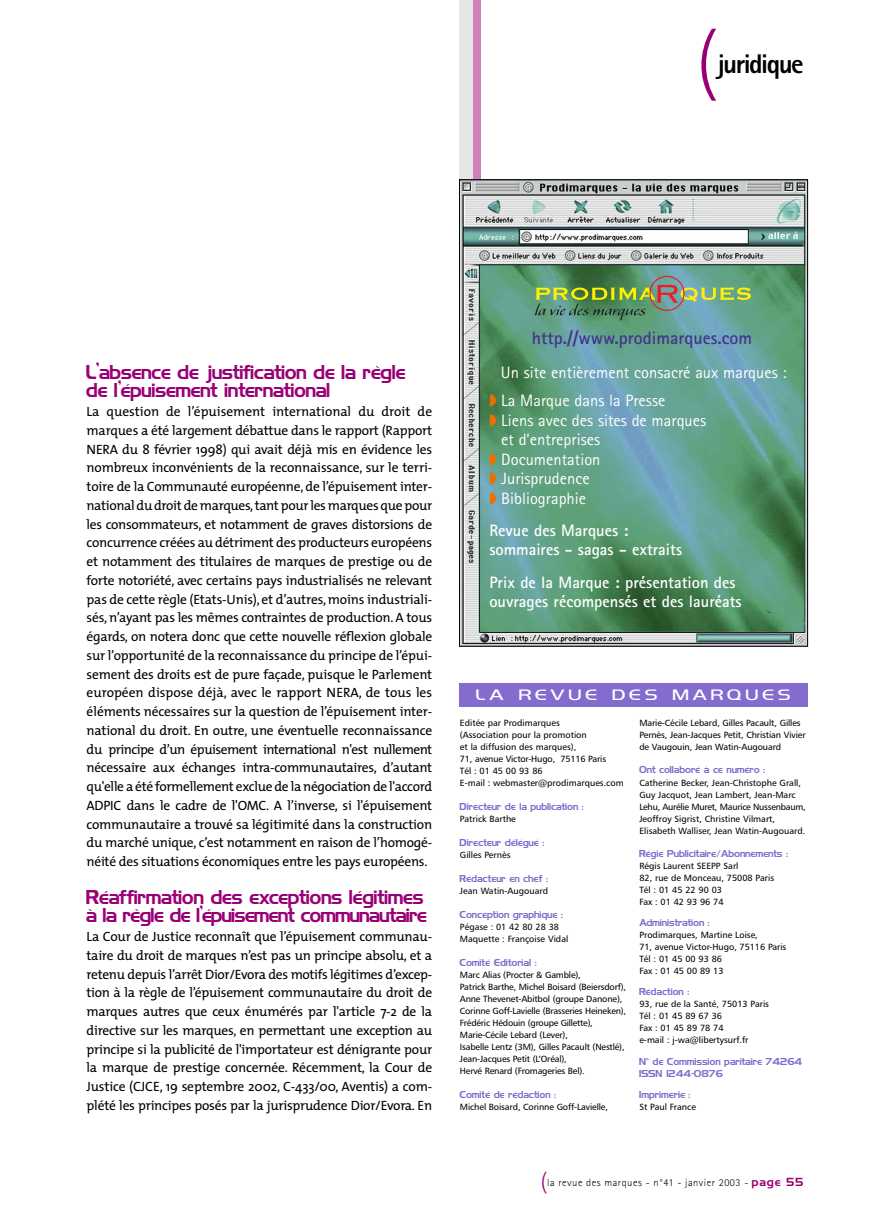
<style>
.page{position:relative;width:893px;height:1212px;background:#fff}
.page>*{position:absolute;margin:0;border:0;box-sizing:border-box;transform-origin:0 0}
.t1{font:300 75px "The Mix";color:#9a0076}
.t2{font:800 27px "Rotis Sans Serif";letter-spacing:-.055em;color:#000}
.t3{font:18px/18.8px "Hancock Park Laser";letter-spacing:-.04em;color:#9a0076}
.t4{font:18px/18.8px "Hancock Park Laser";letter-spacing:-.015em;color:#9a0076}
.t5{font:700 18px "Rotis Sans Serif";color:#44348c}
.t6{font:16.5px/28px "Rotis Sans Serif";color:#fff}
.t7{font:700 16.5px/19.5px "Rotis Sans Serif";color:#fff}
.t8{font:13.5px/18.8px "The Mix";letter-spacing:-.02em;color:#000;text-align:justify}
.t9{font:13.5px "Hancock Park Light Laser";letter-spacing:.19em;color:#fff;scale:1.3 1}
.t10{font:300 10.5px "Rotis Sans Serif";letter-spacing:.05em;color:#000}
.t11{font:9px/12px "Humanist 777 BT Roman B";letter-spacing:-.005em;color:#000}
.t12{font:9px/12px "Hancock Park Laser";color:#836ccd}
.s1{color:#eb7000}
.s2{font-family:"The Mix";font-size:22.5px;color:#9a0076}
.s3{font-family:"Hancock Park Laser";font-weight:400;color:#9a0076}
</style>
<div class="page">
<div style="left:460px;top:683px;width:348px;height:23px;background:#836ccd"></div>
<div style="left:459px;top:0;width:21px;height:197px;background:#e6e6e6"></div>
<div style="left:473px;top:0;width:8px;height:197px;background:#cd80ba"></div>
<img style="left:461px;top:182px;width:345px;height:462px">
<img style="left:535px;top:285px;width:216px;height:36px">
<div style="left:649px;top:276px;width:36px;height:35px;border:1px solid #ed1d23;border-radius:50%"></div>
<h1 class="t1" style="left:695px;top:36px;width:24px">(</h1>
<h2 class="t2" style="left:718px;top:54px;width:87px">juridique</h2>
<h3 class="t4" style="left:87px;top:363px;width:321px">L’absence de justification de la règle de l’épuisement international</h3>
<p class="t8" style="left:87px;top:404px;width:347px">La question de l’épuisement international du droit de marques a été largement débattue dans le rapport (Rapport NERA du 8 février 1998) qui avait déjà mis en évidence les nombreux inconvénients de la reconnaissance, sur le terri&shy;toire de la Communauté européenne, de l’épuisement inter&shy;national du droit de marques,tant pour les marques que pour les consommateurs, et notamment de graves distorsions de concurrence créées au détriment des producteurs européens et notamment des titulaires de marques de prestige ou de forte notoriété, avec certains pays industrialisés ne relevant pas de cette règle (Etats-Unis), et d’autres,moins industriali&shy;sés, n’ayant pas les mêmes contraintes de production. A tous égards, on notera donc que cette nouvelle réflexion globale sur l’opportunité de la reconnaissance du principe de l’épui&shy;sement des droits est de pure façade, puisque le Parlement européen dispose déjà, avec le rapport NERA, de tous les éléments nécessaires sur la question de l’épuisement inter&shy;national du droit. En outre, une éventuelle reconnaissance du principe d’un épuisement international n'est nullement nécessaire aux échanges intra-communautaires, d’autant qu'elle a été formellement exclue de la négociation de l'accord ADPIC dans le cadre de l'OMC. A l’inverse, si l'épuisement communautaire a trouvé sa légitimité dans la construction du marché unique, c’est notamment en raison de l’homogé&shy;néité des situations économiques entre les pays européens.</p>
<h3 class="t3" style="left:87px;top:888px;width:342px">Réaffirmation des exceptions légitimes à la règle de l’épuisement communautaire</h3>
<p class="t8" style="left:87px;top:929px;width:347px">La Cour de Justice reconnaît que l’épuisement communau&shy;taire du droit de marques n’est pas un principe absolu, et a retenu depuis l’arrêt Dior/Evora des motifs légitimes d’excep&shy;tion à la règle de l’épuisement communautaire du droit de marques autres que ceux énumérés par l'article 7-2 de la directive sur les marques, en permettant une exception au principe si la publicité de l'importateur est dénigrante pour la marque de prestige concernée. Récemment, la Cour de Justice (CJCE, 19 septembre 2002, C-433/00, Aventis) a com&shy;plété les principes posés par la jurisprudence Dior/Evora. En</p>
<h3 class="t5" style="left:532px;top:332px;width:222px">http.//www.prodimarques.com</h3>
<p class="t6" style="left:489px;top:360px;width:299px;text-indent:12px">Un site entièrement consacré aux marques : <span class="s1">◗</span> La Marque dans la Presse</p>
<p class="t6" style="left:489px;top:408px;width:218px"><span class="s1">◗</span> Liens avec des sites de marques</p>
<p class="t6" style="left:501px;top:427px;width:101px">et d’entreprises</p>
<p class="t6" style="left:489px;top:447px;width:113px"><span class="s1">◗</span> Documentation</p>
<p class="t6" style="left:489px;top:466px;width:102px"><span class="s1">◗</span> Jurisprudence</p>
<p class="t6" style="left:489px;top:486px;width:98px"><span class="s1">◗</span> Bibliographie</p>
<p class="t7" style="left:489px;top:522px;width:194px">Revue des Marques : sommaires - sagas - extraits</p>
<p class="t7" style="left:489px;top:574px;width:254px">Prix de la Marque : présentation des ouvrages récompensés et des lauréats</p>
<p class="t9" style="left:476px;top:687px;width:244px">LA REVUE DES MARQUES</p>
<p class="t11" style="left:460px;top:718px;width:165px">Editée par Prodimarques<br>(Association pour la promotion<br>et la diffusion des marques),<br>71, avenue Victor-Hugo, 75116 Paris<br>Tél : 01 45 00 93 86<br>E-mail : webmaster@prodimarques.com</p>
<p class="t12" style="left:460px;top:801px;width:125px">Directeur de la publication :</p>
<p class="t11" style="left:460px;top:814px;width:57px">Patrick Barthe</p>
<p class="t12" style="left:460px;top:837px;width:86px">Directeur délégué :</p>
<p class="t11" style="left:460px;top:850px;width:52px">Gilles Pernès</p>
<p class="t12" style="left:460px;top:873px;width:89px">Rédacteur en chef :</p>
<p class="t11" style="left:460px;top:886px;width:90px">Jean Watin-Augouard</p>
<p class="t12" style="left:460px;top:909px;width:104px">Conception graphique :</p>
<p class="t11" style="left:460px;top:922px;width:110px">Pégase : 01 42 80 28 38<br>Maquette : Françoise Vidal</p>
<p class="t12" style="left:460px;top:957px;width:78px">Comité Editorial :</p>
<p class="t11" style="left:460px;top:970px;width:168px">Marc Alias (Procter &amp; Gamble),<br>Patrick Barthe, Michel Boisard (Beiersdorf), Anne Thevenet-Abitbol (groupe Danone), Corinne Goff-Lavielle (Brasseries Heineken), Frédéric Hédouin (groupe Gillette), Marie-Cécile Lebard (Lever),<br>Isabelle Lentz (3M), Gilles Pacault (Nestlé), Jean-Jacques Petit (L’Oréal),<br>Hervé Renard (Fromageries Bel).</p>
<p class="t12" style="left:460px;top:1089px;width:98px">Comité de rédaction :</p>
<p class="t11" style="left:460px;top:1102px;width:150px">Michel Boisard, Corinne Goff-Lavielle,</p>
<p class="t11" style="left:639px;top:718px;width:168px">Marie-Cécile Lebard, Gilles Pacault, Gilles<br>Pernès, Jean-Jacques Petit, Christian Vivier de Vaugouin, Jean Watin-Augouard</p>
<p class="t12" style="left:639px;top:764px;width:127px">Ont collaboré à ce numéro :</p>
<p class="t11" style="left:639px;top:778px;width:168px">Catherine Becker, Jean-Christophe Grall, Guy Jacquot, Jean Lambert, Jean-Marc Lehu, Aurélie Muret, Maurice Nussenbaum, Jeoffroy Sigrist, Christine Vilmart, Elisabeth Walliser, Jean Watin-Augouard.</p>
<p class="t12" style="left:639px;top:848px;width:150px">Régie Publicitaire/Abonnements :</p>
<p class="t11" style="left:639px;top:860px;width:136px">Régis Laurent SEEPP Sarl<br>82, rue de Monceau, 75008 Paris<br>Tél : 01 45 22 90 03<br>Fax : 01 42 93 96 74</p>
<p class="t12" style="left:639px;top:917px;width:72px">Administration :</p>
<p class="t11" style="left:639px;top:929px;width:148px">Prodimarques, Martine Loise,<br>71, avenue Victor-Hugo, 75116 Paris<br>Tél : 01 45 00 93 86<br>Fax : 01 45 00 89 13</p>
<p class="t12" style="left:639px;top:986px;width:51px">Rédaction :</p>
<p class="t11" style="left:639px;top:998px;width:131px">93, rue de la Santé, 75013 Paris<br>Tél : 01 45 89 67 36<br>Fax : 01 45 89 78 74<br>e-mail : j-wa@libertysurf.fr</p>
<p class="t12" style="left:639px;top:1056px;width:165px">N° de Commission paritaire 74264<br>ISSN 1244-0876</p>
<p class="t12" style="left:639px;top:1089px;width:53px">Imprimerie :</p>
<p class="t11" style="left:639px;top:1102px;width:58px">St Paul France</p>
<p class="t10" style="left:540px;top:1179px;width:265px"><span class="s2">(</span>la revue des marques - n°41 - janvier 2003 - <span class="s3">page 55</span></p>
</div>
